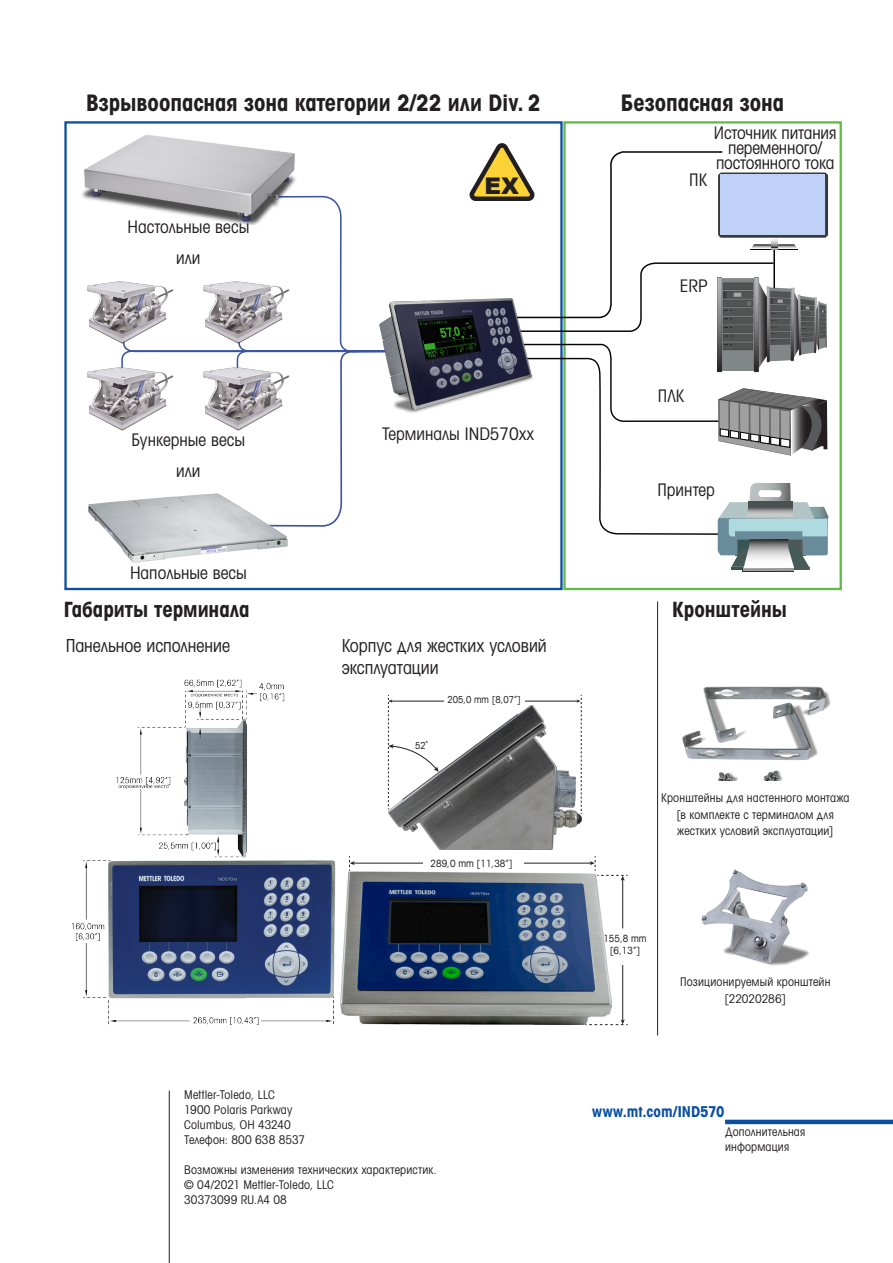
<style>
.page{position:relative;width:893px;height:1263px;background:#fff}
.page>*{position:absolute;margin:0;border:0;box-sizing:border-box;transform-origin:0 0}
.t1{font:900 22.95px "Arial";color:#231f20}
.t2{font:22.8px "Avant Gardefor MT Bd";color:#231f20}
._8_Subtitle_Book_14{font:21px "Avant Gardefor MT Bd";color:#231f20}
._8_Subtitle_Book_14-2{font:18px/22.5px "Avant Gardefor MT Bk";letter-spacing:-.005em;color:#231f20}
.t3{font:17.4px/15px "Avant Gardefor MT Bk";color:#231f20;text-align:center}
.t4{font:15px "Avant Gardefor MT Bd";color:#0a4fa2}
._8_Subtitle_Book_14-3{font:12px/16.5px "Avant Gardefor MT Bk";letter-spacing:.01em;color:#231f20;text-align:center}
._14_Captions_8_10{font:12px/15px "Avant Gardefor MT Bk";letter-spacing:.01em;color:#231f20}
._8_Captions_8_10{font:12px/15px "Avant Gardefor MT Bk";letter-spacing:.01em;color:#231f20}
.t5{font:condensed 10.05px/12px "Avant Garde Com";color:#231f20;text-align:center}
.t6{font:condensed 9.75px "Avant Garde Com";color:#231f20}
</style>
<div class="page">
<hr style="left:169px;top:1091px;width:1px;height:172px;background:#231f20">
<hr style="left:725px;top:1120px;width:168px;height:4px;background:#0a4fa2">
<img style="left:72px;top:860px;width:264px;height:165px">
<img style="left:116px;top:679px;width:169px;height:179px">
<img style="left:682px;top:686px;width:149px;height:95px">
<img style="left:701px;top:869px;width:108px;height:97px">
<hr style="left:657px;top:601px;width:1px;height:434px;background:#231f20">
<img style="left:341px;top:872px;width:270px;height:153px">
<hr style="left:353px;top:863px;width:238px;height:1px;background:#231f20">
<hr style="left:622px;top:879px;width:1px;height:142px;background:#231f20">
<svg style="left:349px;top:856px;width:6px;height:15px"></svg>
<svg style="left:590px;top:856px;width:37px;height:25px"></svg>
<svg style="left:585px;top:1019px;width:42px;height:6px"></svg>
<div style="left:423px;top:861px;width:100px;height:7px;background:#fff"></div>
<div style="left:619px;top:929px;width:7px;height:35px;background:#fff"></div>
<img style="left:389px;top:705px;width:192px;height:144px">
<hr style="left:391px;top:701px;width:187px;height:1px;background:#231f20">
<div style="left:444px;top:699px;width:81px;height:6px;background:#fff"></div>
<svg style="left:577px;top:695px;width:5px;height:119px"></svg>
<svg style="left:388px;top:695px;width:51px;height:114px"></svg>
<div style="left:563px;top:121px;width:279px;height:469px;border:2px solid #60bb46"></div>
<svg style="left:239px;top:121px;width:185px;height:470px"></svg>
<img style="left:82px;top:132px;width:214px;height:73px">
<img style="left:87px;top:281px;width:34px;height:62px">
<img style="left:87px;top:367px;width:34px;height:63px">
<img style="left:88px;top:501px;width:33px;height:46px">
<svg style="left:731px;top:568px;width:78px;height:1px"></svg>
<hr style="left:743px;top:569px;width:51px;height:2px;background:#2c3533">
<hr style="left:744px;top:568px;width:50px;height:3px;background:#9b9b9b">
<svg style="left:121px;top:142px;width:708px;height:426px"></svg>
<img style="left:717px;top:277px;width:112px;height:97px">
<p class="t2" style="left:86px;top:88px;width:456px">Взрывоопасная зона категории 2/22 или Div. 2</p>
<p class="t2" style="left:621px;top:88px;width:165px">Безопасная зона</p>
<p class="t3" style="left:127px;top:219px;width:123px">Настольные весы</p>
<p class="t3" style="left:176px;top:250px;width:26px">или</p>
<p class="t3" style="left:132px;top:432px;width:115px">Бункерные весы</p>
<p class="t3" style="left:176px;top:462px;width:26px">или</p>
<p class="t3" style="left:130px;top:565px;width:118px">Напольные весы</p>
<p class="_8_Subtitle_Book_14" style="left:64px;top:596px;width:187px">Габариты терминала</p>
<p class="_8_Subtitle_Book_14-2" style="left:66px;top:633px;width:166px">Панельное исполнение</p>
<p class="t1" style="left:485px;top:169px;width:36px">EX</p>
<p class="t3" style="left:382px;top:426px;width:154px">Терминалы IND570xx</p>
<p class="_8_Subtitle_Book_14-2" style="left:342px;top:633px;width:207px">Корпус для жестких условий эксплуатации</p>
<p class="t6" style="left:415px;top:739px;width:14px">52˚</p>
<p class="t6" style="left:447px;top:694px;width:75px">205,0 mm [8,07”]</p>
<p class="t5" style="left:431px;top:857px;width:84px">289,0 mm [11,38”]</p>
<p class="_8_Captions_8_10" style="left:184px;top:1087px;width:92px">Mettler-Toledo, LLC</p>
<p class="_8_Captions_8_10" style="left:184px;top:1102px;width:110px">1900 Polaris Parkway</p>
<p class="_8_Captions_8_10" style="left:184px;top:1117px;width:108px">Columbus, OH 43240</p>
<p class="_14_Captions_8_10" style="left:184px;top:1132px;width:122px">Телефон: 800 638 8537</p>
<p class="_14_Captions_8_10" style="left:184px;top:1162px;width:254px">Возможны изменения технических характеристик.</p>
<p class="_14_Captions_8_10" style="left:184px;top:1177px;width:151px">© 04/2021 Mettler-Toledo, LLC<br>30373099 RU.A4 08</p>
<p class="t3" style="left:689px;top:172px;width:19px">ПК</p>
<p class="t3" style="left:714px;top:124px;width:124px">Источник питания переменного/ постоянного тока</p>
<p class="t3" style="left:680px;top:278px;width:29px">ERP</p>
<p class="t3" style="left:658px;top:387px;width:28px">ПЛК</p>
<p class="t3" style="left:657px;top:482px;width:59px">Принтер</p>
<p class="_8_Subtitle_Book_14" style="left:672px;top:596px;width:116px">Кронштейны</p>
<p class="_8_Subtitle_Book_14-3" style="left:661px;top:789px;width:190px">Кронштейны для настенного монтажа [в комплекте с терминалом для жестких условий эксплуатации]</p>
<p class="t5" style="left:603px;top:932px;width:45px">155,8 mm [6,13”]</p>
<p class="_8_Subtitle_Book_14-3" style="left:680px;top:973px;width:152px">Позиционируемый кронштейн [22020286]</p>
<p class="t4" style="left:592px;top:1101px;width:134px">www.mt.com/IND570</p>
<p class="_8_Captions_8_10" style="left:725px;top:1123px;width:82px">Дополнительная информация</p>
</div>
